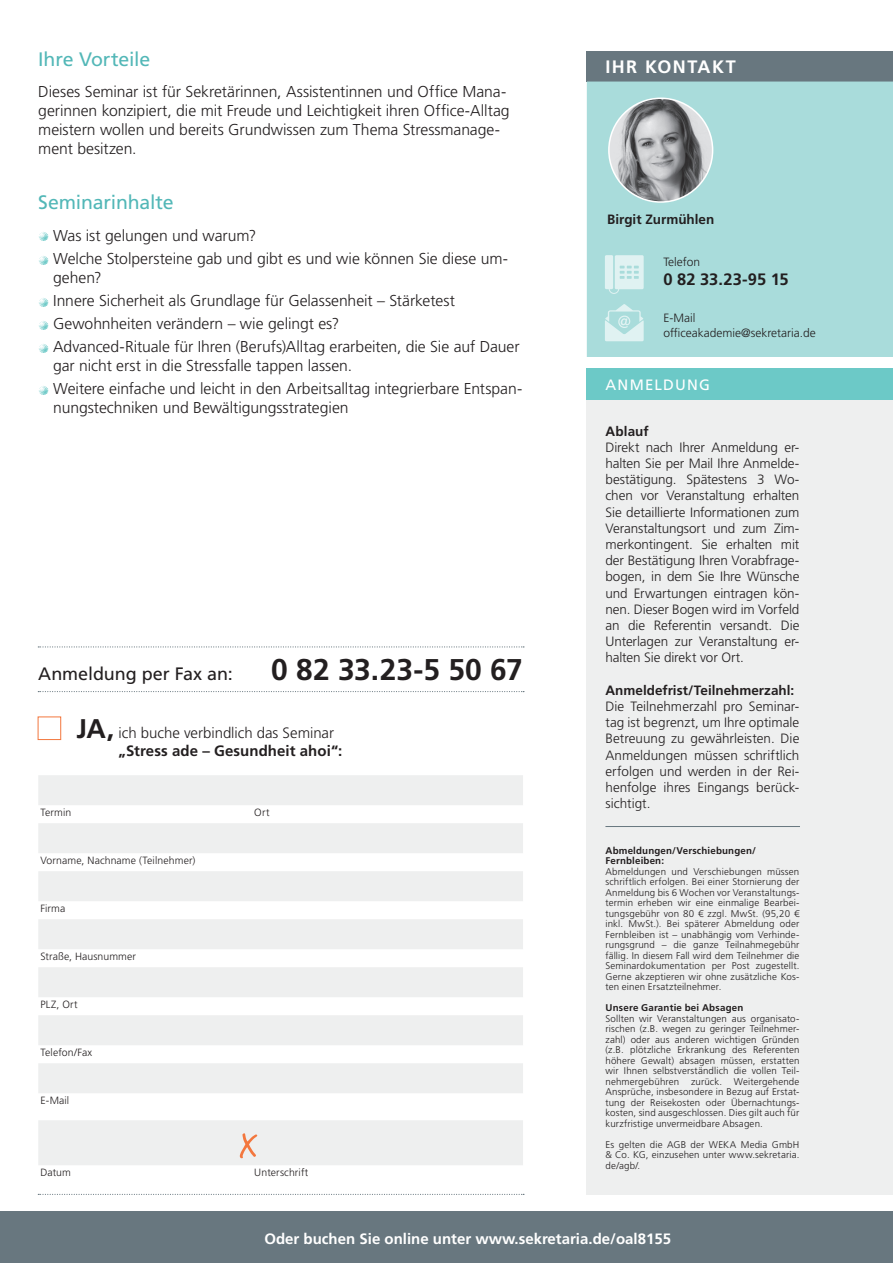
<style>
.page{position:relative;width:893px;height:1263px;background:#fff}
.page>*{position:absolute;margin:0;border:0;box-sizing:border-box;transform-origin:0 0}
.t1{font:700 30px "Frutiger LT Std";letter-spacing:-.005em;color:#231f20}
.t2{font:19.5px "Frutiger LT Std";letter-spacing:-.01em;color:#52b7b7}
.t3{font:18px "Frutiger LT Std";color:#231f20}
.t4{font:700 18px "Frutiger LT Std";letter-spacing:.08em;color:#fff}
.t5{font:700 16.5px "Frutiger LT Std";color:#231f20}
.t6{font:300 15.75px/23.1px "Frutiger LT Std";letter-spacing:-.005em;color:#231f20}
.t7{font:300 15px/18px "Frutiger LT Std";letter-spacing:-.005em;color:#231f20}
.t8{font:700 15px "Frutiger LT Std";color:#fff}
.t9{font:15px "Frutiger LT Std";letter-spacing:.08em;color:#fff}
.t10{font:300 13.5px/16.2px "Frutiger LT Std";letter-spacing:-.005em;color:#231f20;text-align:justify}
.t11{font:700 13.5px "Frutiger LT Std";color:#231f20}
.t12{font:300 12px/14.4px "Frutiger LT Std";color:#231f20}
.t13{font:300 10.5px "Frutiger LT Std";letter-spacing:.01em;color:#231f20}
.t14{font:300 9.75px/10.5px "Frutiger LT Std";letter-spacing:.015em;color:#231f20;text-align:justify}
.t15{font:700 9.75px/10.5px "Frutiger LT Std";letter-spacing:.02em;color:#231f20}
.s1{font-weight:700;font-size:27px}
.s2{font-weight:700}
</style>
<div class="page">
<div style="left:587px;top:961px;width:306px;height:234px;background:#eeefef"></div>
<div style="left:38px;top:775px;width:485px;height:30px;background:#eeefef"></div>
<div style="left:38px;top:823px;width:485px;height:30px;background:#eeefef"></div>
<div style="left:38px;top:871px;width:485px;height:30px;background:#eeefef"></div>
<div style="left:38px;top:919px;width:485px;height:30px;background:#eeefef"></div>
<div style="left:38px;top:967px;width:485px;height:30px;background:#eeefef"></div>
<div style="left:38px;top:1015px;width:485px;height:30px;background:#eeefef"></div>
<div style="left:38px;top:1063px;width:485px;height:30px;background:#eeefef"></div>
<div style="left:38px;top:1120px;width:485px;height:45px;background:#eeefef"></div>
<div style="left:0;top:1212px;width:893px;height:51px;background:#68777f"></div>
<svg style="left:38px;top:691px;width:486px;height:1px"></svg>
<svg style="left:38px;top:646px;width:486px;height:1px"></svg>
<svg style="left:38px;top:1194px;width:486px;height:1px"></svg>
<div style="left:38px;top:716px;width:23px;height:24px;background:#fff;border:1px solid #f3773e"></div>
<svg style="left:240px;top:1133px;width:17px;height:25px"></svg>
<div style="left:587px;top:51px;width:306px;height:31px;background:#68777f"></div>
<div style="left:587px;top:82px;width:306px;height:275px;background:#a9dcdb"></div>
<div style="left:587px;top:368px;width:306px;height:32px;background:#6cc9c7"></div>
<div style="left:587px;top:400px;width:306px;height:781px;background:#eeefef"></div>
<img style="left:609px;top:98px;width:104px;height:104px;border-radius:52px">
<div style="left:608px;top:98px;width:105px;height:105px;border:2px solid #fff;border-radius:50%"></div>
<hr style="left:605px;top:826px;width:195px;height:1px;background:#68777f">
<svg style="left:605px;top:255px;width:39px;height:39px;background:#d2ecec"></svg>
<svg style="left:605px;top:304px;width:39px;height:37px"></svg>
<h2 class="t2" style="left:38px;top:47px;width:114px">Ihre Vorteile</h2>
<h3 class="t6" style="left:38px;top:83px;width:473px;line-height:18.9px">Dieses Seminar ist für Sekretärinnen, Assistentinnen und Office Mana&shy;gerinnen konzipiert, die mit Freude und Leichtigkeit ihren Office-Alltag meistern wollen und bereits Grundwissen zum Thema Stressmanage&shy;ment besitzen.</h3>
<h2 class="t2" style="left:38px;top:191px;width:137px">Seminarinhalte</h2>
<h3 class="t6" style="left:53px;top:224px;width:456px">Was ist gelungen und warum?<br>Welche Stolpersteine gab und gibt es und wie können Sie diese um-</h3>
<h3 class="t6" style="left:53px;top:266px;width:468px">gehen?<br>Innere Sicherheit als Grundlage für Gelassenheit – Stärketest Gewohnheiten verändern – wie gelingt es?<br>Advanced-Rituale für Ihren (Berufs)Alltag erarbeiten, die Sie auf Dauer</h3>
<h3 class="t6" style="left:53px;top:354px;width:471px">gar nicht erst in die Stressfalle tappen lassen.<br>Weitere einfache und leicht in den Arbeitsalltag integrierbare Entspan-</h3>
<h3 class="t6" style="left:53px;top:396px;width:297px">nungstechniken und Bewältigungsstrategien</h3>
<h3 class="t3" style="left:38px;top:663px;width:196px">Anmeldung per Fax an:</h3>
<h1 class="t1" style="left:271px;top:652px;width:253px">0 82 33.23-5 50 67</h1>
<h3 class="t7" style="left:118px;top:723px;width:225px;text-indent:-42px"><span class="s1">JA,</span> ich buche verbindlich das Seminar <span class="s2">„Stress ade – Gesundheit ahoi“:</span></h3>
<p class="t13" style="left:40px;top:806px;width:32px">Termin</p>
<p class="t13" style="left:254px;top:806px;width:17px">Ort</p>
<p class="t13" style="left:40px;top:854px;width:157px">Vorname, Nachname (Teilnehmer)</p>
<p class="t13" style="left:40px;top:902px;width:26px">Firma</p>
<p class="t13" style="left:40px;top:950px;width:97px">Straße, Hausnummer</p>
<p class="t13" style="left:40px;top:998px;width:39px">PLZ, Ort</p>
<p class="t13" style="left:40px;top:1046px;width:53px">Telefon/Fax</p>
<p class="t13" style="left:40px;top:1094px;width:30px">E-Mail</p>
<p class="t13" style="left:40px;top:1166px;width:32px">Datum</p>
<p class="t13" style="left:254px;top:1166px;width:56px">Unterschrift</p>
<h3 class="t4" style="left:605px;top:56px;width:129px">Ihr Ko ntakt</h3>
<h3 class="t11" style="left:607px;top:211px;width:109px">Birgit Zurmühlen</h3>
<p class="t12" style="left:663px;top:254px;width:38px">Telefon</p>
<h3 class="t5" style="left:663px;top:270px;width:127px">0 82 33.23-95 15</h3>
<p class="t12" style="left:663px;top:311px;width:154px">E-Mail officeakademie@sekretaria.de</p>
<h3 class="t9" style="left:605px;top:376px;width:106px">Anm eldung</h3>
<h3 class="t11" style="left:605px;top:423px;width:45px">Ablauf</h3>
<p class="t10" style="left:605px;top:439px;width:195px">Direkt nach Ihrer Anmeldung er&shy;halten Sie per Mail Ihre Anmelde&shy;bestätigung. Spätestens 3 Wo&shy;chen vor Veranstaltung erhalten Sie detaillierte Informationen zum Veranstaltungsort und zum Zim&shy;merkontingent. Sie erhalten mit der Bestätigung Ihren Vorabfrage&shy;bogen, in dem Sie Ihre Wünsche und Erwartungen eintragen kön&shy;nen. Dieser Bogen wird im Vorfeld an die Referentin versandt. Die Unterlagen zur Veranstaltung er&shy;halten Sie direkt vor Ort.</p>
<h3 class="t11" style="left:605px;top:682px;width:190px">Anmeldefrist/Teilnehmerzahl:</h3>
<h3 class="t10" style="left:605px;top:698px;width:195px">Die Teilnehmerzahl pro Seminar&shy;tag ist begrenzt, um Ihre optimale Betreuung zu gewährleisten. Die Anmeldungen müssen schriftlich erfolgen und werden in der Rei&shy;henfolge ihres Eingangs berück&shy;sichtigt.</h3>
<p class="t15" style="left:605px;top:845px;width:152px">Abmeldungen/Verschiebungen/<br>Fernbleiben:</p>
<p class="t14" style="left:605px;top:866px;width:196px">Abmeldungen und Verschiebungen müssen schriftlich erfolgen. Bei einer Stornierung der Anmeldung bis 6 Wochen vor Veranstaltungs&shy;termin erheben wir eine einmalige Bearbei&shy;tungsgebühr von 80 € zzgl. MwSt. (95,20 € inkl. MwSt.). Bei späterer Abmeldung oder Fernbleiben ist – unabhängig vom Verhinde&shy;rungsgrund – die ganze Teilnahmegebühr fällig. In diesem Fall wird dem Teilnehmer die Seminardokumentation per Post zugestellt.<br>Gerne akzeptieren wir ohne zusätzliche Kos&shy;ten einen Ersatzteilnehmer.</p>
<p class="t15" style="left:605px;top:1002px;width:139px">Unsere Garantie bei Absagen</p>
<p class="t14" style="left:605px;top:1013px;width:195px">Sollten wir Veranstaltungen aus organisato&shy;rischen (z.B. wegen zu geringer Teilnehmer&shy;zahl) oder aus anderen wichtigen Gründen (z.B. plötzliche Erkrankung des Referenten höhere Gewalt) absagen müssen, erstatten wir Ihnen selbstverständlich die vollen Teil&shy;nehmergebühren zurück. Weitergehende Ansprüche, insbesondere in Bezug auf Erstat&shy;tung der Reisekosten oder Übernachtungs&shy;kosten, sind ausgeschlossen. Dies gilt auch für kurzfristige unvermeidbare Absagen.</p>
<p class="t14" style="left:605px;top:1139px;width:195px">Es gelten die AGB der WEKA Media GmbH &amp; Co. KG, einzusehen unter www.sekretaria. de/agb/.</p>
<h3 class="t8" style="left:264px;top:1230px;width:408px">Oder buchen Sie online unter www.sekretaria.de/oal8155</h3>
</div>
